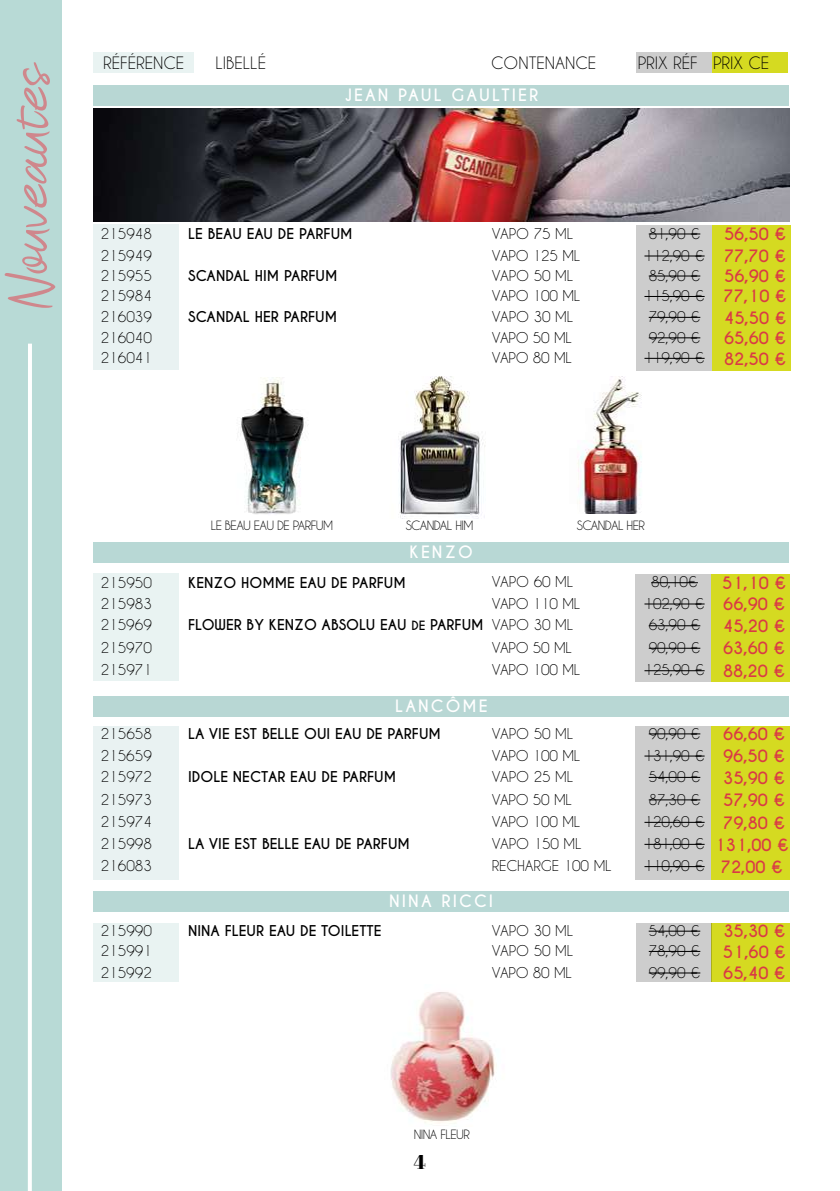
<style>
.page{position:relative;width:840px;height:1191px;background:#fff}
.page>*{position:absolute;margin:0;border:0;box-sizing:border-box;transform-origin:0 0}
.t1{font:66px "Not Bad demo";letter-spacing:-.005em;color:#cf878c}
.t2{font:20px "Abril Fatface";color:#000}
.t3{font:700 16px "Caviar Dreams";color:#da3a45}
.t4{font:16px "Caviar Dreams";color:#000}
.t5{font:700 16px "Caviar Dreams";letter-spacing:.13em;color:#fff}
.t6{font:14px/22.2px "Caviar Dreams";color:#000;text-align:center}
.t7{font:700 14px "Caviar Dreams";color:#000}
.t8{font:14px "Caviar Dreams";letter-spacing:-.02em;color:#000}
.t9{font:12px "Caviar Dreams";letter-spacing:-.05em;color:#000}
.s1{font-weight:700;font-size:16px;color:#da3a45}
.s2{font-size:12px}
</style>
<div class="page">
<div style="left:0;top:0;width:61px;height:1191px;background:#b8dad6"></div>
<hr style="left:28px;top:344px;width:4px;height:847px;background:#fff">
<div style="left:93px;top:52px;width:101px;height:21px;background:#e9f3f2"></div>
<svg style="left:636px;top:52px;width:151px;height:21px"></svg>
<div style="left:93px;top:696px;width:695px;height:20px;background:#b8d7d4"></div>
<div style="left:93px;top:726px;width:85px;height:153px;background:#e9f2f2"></div>
<svg style="left:635px;top:726px;width:154px;height:153px"></svg>
<hr style="left:648px;top:733px;width:52px;height:1px;background:#000">
<hr style="left:644px;top:755px;width:60px;height:1px;background:#000">
<hr style="left:648px;top:777px;width:52px;height:1px;background:#000">
<hr style="left:648px;top:799px;width:52px;height:1px;background:#000">
<hr style="left:644px;top:822px;width:60px;height:1px;background:#000">
<hr style="left:644px;top:844px;width:60px;height:1px;background:#000">
<div style="left:93px;top:891px;width:695px;height:21px;background:#b8d8d5"></div>
<div style="left:93px;top:923px;width:85px;height:58px;background:#e9f3f2"></div>
<svg style="left:636px;top:923px;width:153px;height:58px"></svg>
<hr style="left:648px;top:930px;width:52px;height:1px;background:#000">
<hr style="left:648px;top:951px;width:52px;height:1px;background:#000">
<hr style="left:648px;top:972px;width:52px;height:1px;background:#000">
<div style="left:93px;top:542px;width:695px;height:21px;background:#b8d8d5"></div>
<div style="left:93px;top:573px;width:85px;height:107px;background:#e9f3f2"></div>
<svg style="left:635px;top:574px;width:154px;height:108px"></svg>
<hr style="left:650px;top:582px;width:47px;height:1px;background:#000">
<hr style="left:644px;top:603px;width:60px;height:1px;background:#000">
<hr style="left:648px;top:625px;width:52px;height:1px;background:#000">
<hr style="left:648px;top:647px;width:52px;height:2px;background:#000">
<hr style="left:644px;top:670px;width:60px;height:1px;background:#000">
<div style="left:93px;top:85px;width:695px;height:21px;background:#b8d7d4"></div>
<div style="left:93px;top:225px;width:85px;height:145px;background:#e9f2f2"></div>
<svg style="left:636px;top:226px;width:153px;height:145px"></svg>
<hr style="left:648px;top:233px;width:52px;height:1px;background:#000">
<hr style="left:644px;top:255px;width:60px;height:1px;background:#000">
<hr style="left:648px;top:275px;width:52px;height:1px;background:#000">
<hr style="left:644px;top:296px;width:60px;height:1px;background:#000">
<hr style="left:648px;top:317px;width:52px;height:1px;background:#000">
<hr style="left:648px;top:337px;width:52px;height:1px;background:#000">
<hr style="left:644px;top:358px;width:60px;height:1px;background:#000">
<hr style="left:644px;top:866px;width:60px;height:1px;background:#000">
<img style="left:93px;top:109px;width:696px;height:112px">
<img style="left:238px;top:378px;width:67px;height:136px">
<img style="left:398px;top:376px;width:87px;height:142px">
<img style="left:577px;top:376px;width:65px;height:138px">
<img style="left:391px;top:992px;width:106px;height:131px">
<h1 class="t1" style="left:-3px;top:308px;width:247px;rotate:-90deg">Nouveautés</h1>
<p class="t4" style="left:103px;top:53px;width:82px">RÉFÉRENCE</p>
<p class="t4" style="left:215px;top:53px;width:52px">LIBELLÉ</p>
<p class="t4" style="left:491px;top:53px;width:107px">CONTENANCE</p>
<p class="t4" style="left:637px;top:53px;width:133px">PRIX RÉF PRIX CE</p>
<p class="t5" style="left:344px;top:85px;width:195px">JEAN PAUL GAULTIER</p>
<p class="t6" style="left:101px;top:222px;width:53px">215948</p>
<p class="t7" style="left:188px;top:225px;width:166px">LE BEAU EAU DE PARFUM</p>
<p class="t6" style="left:491px;top:222px;width:83px">VAPO 75 ML</p>
<p class="t3" style="left:723px;top:224px;width:64px">56,50 €</p>
<p class="t6" style="left:101px;top:244px;width:53px">215949</p>
<p class="t8" style="left:491px;top:247px;width:90px">VAPO 125 ML</p>
<p class="t3" style="left:723px;top:246px;width:64px">77,70 €</p>
<p class="t6" style="left:644px;top:222px;width:62px">81,90 €<br>112,90 €</p>
<p class="t6" style="left:101px;top:264px;width:53px">215955</p>
<p class="t7" style="left:188px;top:267px;width:151px">SCANDAL HIM PARFUM</p>
<p class="t6" style="left:491px;top:264px;width:83px">VAPO 50 ML</p>
<p class="t3" style="left:723px;top:266px;width:63px">56,90 €</p>
<p class="t6" style="left:101px;top:284px;width:53px">215984</p>
<p class="t8" style="left:491px;top:287px;width:90px">VAPO 100 ML</p>
<p class="t3" style="left:723px;top:287px;width:65px">77,10 €</p>
<p class="t6" style="left:644px;top:265px;width:62px;line-height:20.4px">85,90 €<br>115,90 €</p>
<p class="t6" style="left:101px;top:305px;width:53px">216039</p>
<p class="t7" style="left:188px;top:308px;width:150px">SCANDAL HER PARFUM</p>
<p class="t6" style="left:491px;top:305px;width:83px">VAPO 30 ML</p>
<p class="t3" style="left:723px;top:308px;width:64px">45,50 €</p>
<p class="t6" style="left:101px;top:326px;width:53px">216040</p>
<p class="t6" style="left:491px;top:326px;width:82px">VAPO 50 ML</p>
<p class="t3" style="left:723px;top:328px;width:63px">65,60 €</p>
<p class="t6" style="left:648px;top:306px;width:53px;line-height:20.4px;text-align:left">79,90 €<br>92,90 €</p>
<p class="t6" style="left:101px;top:346px;width:53px">216041</p>
<p class="t6" style="left:491px;top:346px;width:82px">VAPO 80 ML</p>
<p class="t6" style="left:644px;top:346px;width:143px">119,90 € <span class="s1">82,50 €</span></p>
<p class="t9" style="left:211px;top:518px;width:124px">LE BEAU EAU DE PARFUM</p>
<p class="t9" style="left:405px;top:518px;width:69px">SCANDAL HIM</p>
<p class="t9" style="left:576px;top:518px;width:69px">SCANDAL HER</p>
<p class="t5" style="left:409px;top:542px;width:65px">KENZO</p>
<p class="t6" style="left:101px;top:571px;width:53px">215950</p>
<p class="t7" style="left:188px;top:574px;width:219px">KENZO HOMME EAU DE PARFUM</p>
<p class="t6" style="left:491px;top:570px;width:83px">VAPO 60 ML</p>
<p class="t6" style="left:650px;top:570px;width:48px">80,10€</p>
<p class="t3" style="left:721px;top:573px;width:66px">51,10 €</p>
<p class="t6" style="left:101px;top:592px;width:53px">215983</p>
<p class="t8" style="left:491px;top:595px;width:90px">VAPO 110 ML</p>
<p class="t3" style="left:722px;top:595px;width:63px">66,90 €</p>
<p class="t6" style="left:101px;top:614px;width:53px">215969</p>
<p class="t6" style="left:491px;top:614px;width:83px">VAPO 30 ML</p>
<p class="t3" style="left:722px;top:616px;width:64px">45,20 €</p>
<p class="t6" style="left:101px;top:636px;width:53px">215970</p>
<p class="t6" style="left:491px;top:636px;width:82px">VAPO 50 ML</p>
<p class="t3" style="left:722px;top:638px;width:63px">63,60 €</p>
<p class="t6" style="left:644px;top:592px;width:62px">102,90 €<br>63,90 €<br>90,90 €</p>
<p class="t7" style="left:188px;top:616px;width:297px">FLOWER BY KENZO ABSOLU EAU <span class="s2">DE</span> PARFUM</p>
<p class="t6" style="left:101px;top:658px;width:53px">215971</p>
<p class="t8" style="left:491px;top:661px;width:90px">VAPO 100 ML</p>
<p class="t6" style="left:644px;top:658px;width:142px">125,90 € <span class="s1">88,20 €</span></p>
<p class="t5" style="left:395px;top:696px;width:94px">LANCÔME</p>
<p class="t6" style="left:101px;top:722px;width:53px">215658</p>
<p class="t7" style="left:188px;top:725px;width:254px">LA VIE EST BELLE OUI EAU DE PARFUM</p>
<p class="t6" style="left:491px;top:722px;width:83px">VAPO 50 ML</p>
<p class="t3" style="left:722px;top:724px;width:63px">66,60 €</p>
<p class="t6" style="left:101px;top:744px;width:53px">215659</p>
<p class="t8" style="left:491px;top:747px;width:90px">VAPO 100 ML</p>
<p class="t3" style="left:722px;top:746px;width:63px">96,50 €</p>
<p class="t6" style="left:644px;top:722px;width:62px">90,90 €<br>131,90 €</p>
<p class="t6" style="left:101px;top:765px;width:53px">215972</p>
<p class="t6" style="left:491px;top:765px;width:83px">VAPO 25 ML</p>
<p class="t3" style="left:722px;top:768px;width:64px">35,90 €</p>
<p class="t6" style="left:101px;top:788px;width:53px">215973</p>
<p class="t6" style="left:491px;top:788px;width:82px">VAPO 50 ML</p>
<p class="t3" style="left:722px;top:790px;width:64px">57,90 €</p>
<p class="t7" style="left:188px;top:768px;width:209px">IDOLE NECTAR EAU DE PARFUM</p>
<p class="t6" style="left:648px;top:765px;width:53px;text-align:left">54,00 €<br>87,30 €</p>
<p class="t6" style="left:101px;top:810px;width:53px">215974</p>
<p class="t8" style="left:491px;top:813px;width:90px">VAPO 100 ML</p>
<p class="t6" style="left:644px;top:810px;width:142px">120,60 € <span class="s1">79,80 €</span></p>
<p class="t6" style="left:101px;top:832px;width:53px">215998</p>
<p class="t7" style="left:188px;top:835px;width:223px">LA VIE EST BELLE EAU DE PARFUM</p>
<p class="t6" style="left:491px;top:832px;width:91px">VAPO 150 ML</p>
<p class="t6" style="left:644px;top:832px;width:146px">181,00 € <span class="s1">131,00 €</span></p>
<p class="t6" style="left:101px;top:854px;width:53px">216083</p>
<p class="t6" style="left:491px;top:854px;width:121px">RECHARGE 100 ML</p>
<p class="t6" style="left:644px;top:854px;width:140px">110,90 € <span class="s1">72,00 €</span></p>
<p class="t5" style="left:389px;top:891px;width:105px">NINA RICCI</p>
<p class="t6" style="left:101px;top:919px;width:53px">215990</p>
<p class="t7" style="left:188px;top:922px;width:195px">NINA FLEUR EAU DE TOILETTE</p>
<p class="t6" style="left:491px;top:919px;width:83px">VAPO 30 ML</p>
<p class="t6" style="left:648px;top:919px;width:53px">54,00 €</p>
<p class="t3" style="left:723px;top:921px;width:64px">35,30 €</p>
<p class="t6" style="left:101px;top:939px;width:53px">215991</p>
<p class="t6" style="left:491px;top:939px;width:83px">VAPO 50 ML</p>
<p class="t3" style="left:722px;top:942px;width:65px">51,60 €</p>
<p class="t6" style="left:101px;top:961px;width:53px">215992</p>
<p class="t6" style="left:491px;top:961px;width:82px">VAPO 80 ML</p>
<p class="t3" style="left:722px;top:963px;width:64px">65,40 €</p>
<p class="t6" style="left:648px;top:939px;width:53px;line-height:21.6px;text-align:left">78,90 €<br>99,90 €</p>
<p class="t9" style="left:413px;top:1126px;width:58px">NINA FLEUR</p>
<h2 class="t2" style="left:413px;top:1147px;width:14px">4</h2>
</div>
